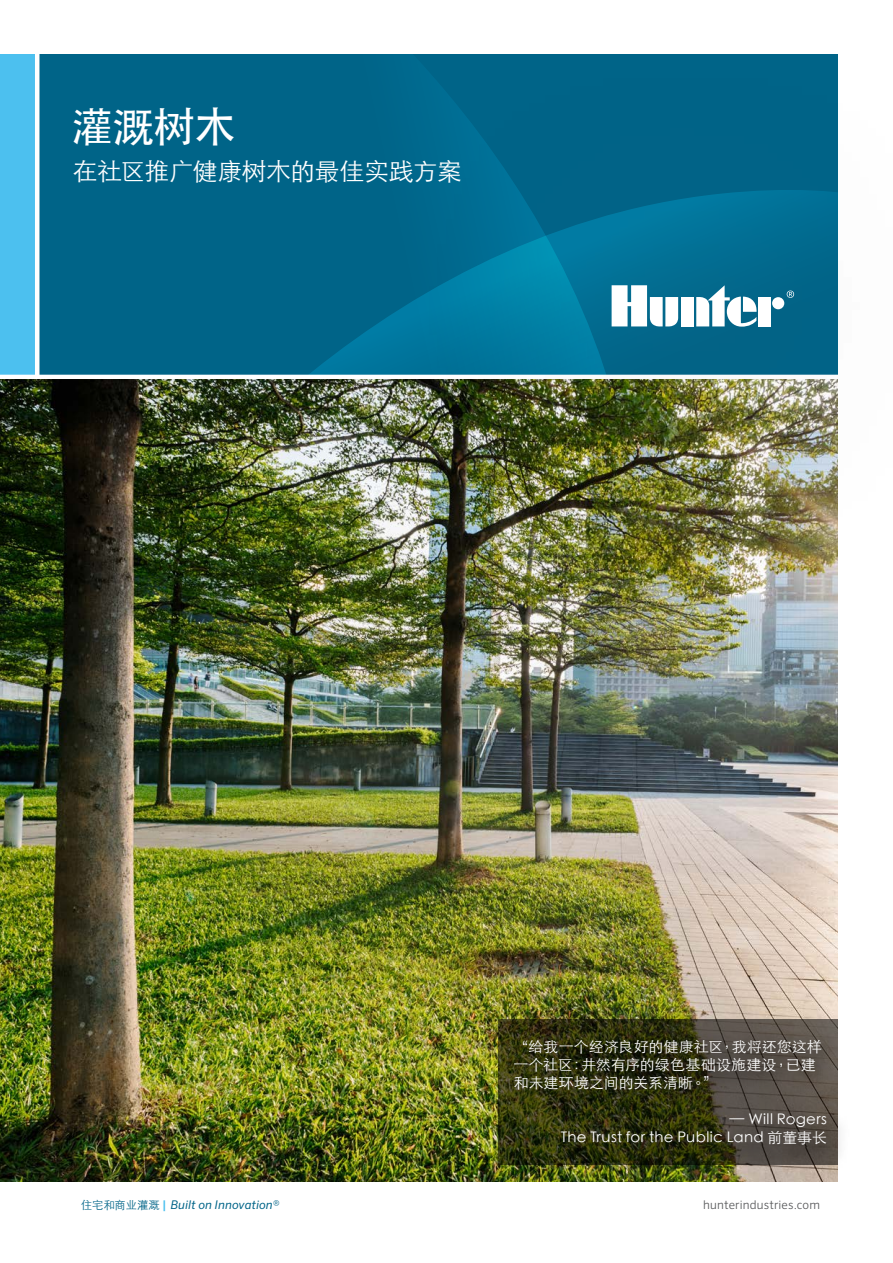
<style>
.page{position:relative;width:893px;height:1263px;background:#fff}
.page>*{position:absolute;margin:0;border:0;box-sizing:border-box;transform-origin:0 0}
.t1{font:500 41.1px "ST Heiti TC";color:#fff}
.t2{font:300 24.3px "ST Heiti TC";letter-spacing:-.015em;color:#fff}
.t3{font:300 14.7px/18px "ST Heiti TC";letter-spacing:.005em;color:#fff}
.t4{font:italic 12px "Sero Pro";letter-spacing:.005em;color:#006488}
.t5{font:300 12px "Sero Pro";letter-spacing:.01em;color:#58595b}
.s1{font-family:"ST Heiti TC";font-weight:300;font-style:normal;font-size:11.25px}
.s2{font-weight:500;font-style:normal;color:#4cc0ef}
</style>
<div class="page">
<div style="left:37px;top:55px;width:801px;height:320px;background:#006488"></div>
<svg style="left:158px;top:312px;width:238px;height:63px"></svg>
<div style="left:0;top:55px;width:37px;height:320px;background:#4cc0ef"></div>
<hr style="left:35px;top:0;width:4px;height:377px;background:#fff">
<div style="left:396px;top:58px;width:497px;height:502px;background:#585956;opacity:.75"></div>
<svg style="left:787px;top:291px;width:7px;height:7px"></svg>
<div style="left:681px;top:297px;width:13px;height:29px;background:#fff"></div>
<div style="left:772px;top:297px;width:12px;height:12px;background:#fff;border-radius:50%"></div>
<div style="left:758px;top:297px;width:13px;height:30px;background:#fff"></div>
<svg style="left:696px;top:285px;width:61px;height:42px"></svg>
<svg style="left:612px;top:285px;width:66px;height:42px"></svg>
<img style="left:0;top:379px;width:838px;height:803px">
<svg style="left:498px;top:1019px;width:340px;height:145px;background:#3c3c1d"></svg>
<div style="left:506px;top:1030px;width:333px;height:78px;background:#000;opacity:.75"></div>
<div style="left:559px;top:1109px;width:292px;height:60px;background:#000;opacity:.75"></div>
<h1 class="t1" style="left:71px;top:103px;width:166px">灌溉树木</h1>
<h2 class="t2" style="left:72px;top:150px;width:391px">在社区推广健康树木的最佳实践方案</h2>
<p class="t3" style="left:514px;top:1036px;width:310px">“给我一个经济良好的健康社区，我将还您这样一个社区：井然有序的绿色基础设施建设，已建和未建环境之间的关系清晰。”</p>
<p class="t3" style="left:561px;top:1109px;width:268px;text-align:right">-— Will Rogers<br>The Trust for the Public Land 前董事长</p>
<p class="t4" style="left:81px;top:1198px;width:200px"><span class="s1">住宅和商业灌溉</span> <span class="s2">|</span> Built on Innovation®</p>
<p class="t5" style="left:703px;top:1197px;width:118px">hunterindustries.com</p>
</div>
